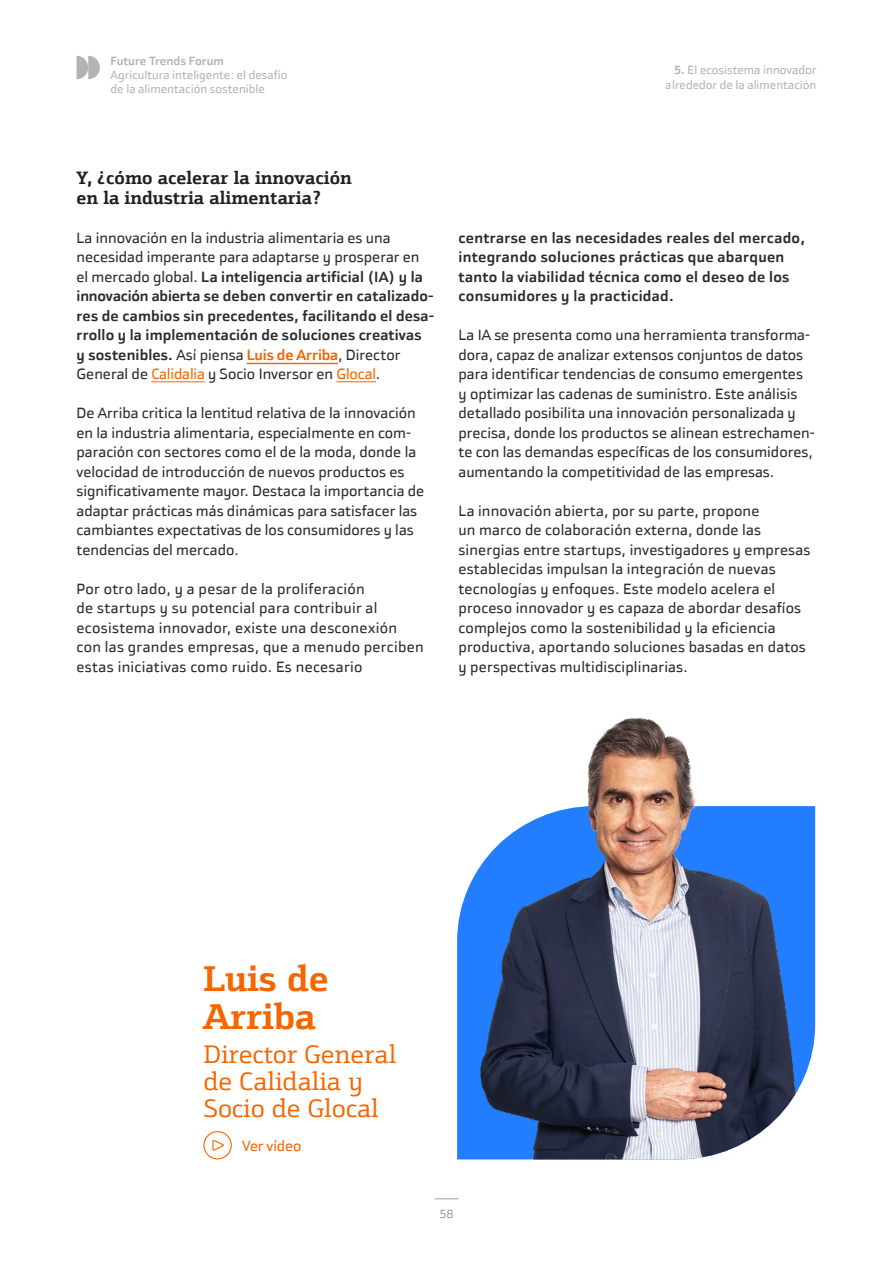
<style>
.page{position:relative;width:893px;height:1263px;background:#fff}
.page>*{position:absolute;margin:0;border:0;box-sizing:border-box;transform-origin:0 0}
.Cita_1{font:700 36px/37.5px "Bankinter Text";color:#f56600}
.Cita_1-2{font:25.5px/27px "Bankinter Text";letter-spacing:-.01em;color:#f56600}
.texto{font:700 18px/19.5px "Bankinter Text";color:#231f20}
.texto-2{font:15px/19.5px "Bankinter Sans";letter-spacing:.005em;color:#2b2b2b}
.texto-3{font:700 15px/19.5px "Bankinter Sans";letter-spacing:.02em;color:#2b2b2b}
.t1{font:15px "Bankinter Sans";letter-spacing:-.01em;color:#f56600}
.t2{font:12px/14.4px "Bankinter Sans";color:#a1a1a1;text-align:right}
.t3{font:700 12px "Bankinter Sans";color:#a1a1a1}
.s1{font-weight:700}
.s2{font-weight:400}
.s3{color:#f56600}
.s4{font-weight:400;color:#f56600}
</style>
<div class="page">
<svg style="left:434px;top:1198px;width:24px;height:1px"></svg>
<svg style="left:77px;top:56px;width:23px;height:23px"></svg>
<hr style="left:247px;top:363px;width:91px;height:1px;background:#f56600">
<hr style="left:151px;top:381px;width:54px;height:1px;background:#f56600">
<hr style="left:336px;top:381px;width:40px;height:1px;background:#f56600">
<img style="left:457px;top:806px;width:358px;height:353px">
<div style="left:203px;top:1131px;width:29px;height:28px;border:1px solid #f56600;border-radius:50%"></div>
<svg style="left:212px;top:1139px;width:12px;height:12px"></svg>
<img style="left:457px;top:718px;width:294px;height:372px">
<p class="t3" style="left:111px;top:53px;width:115px">Future Trends Forum</p>
<p class="t2" style="left:111px;top:68px;width:178px;text-align:left">Agricultura inteligente: el desafío de la alimentación sostenible</p>
<p class="t2" style="left:666px;top:63px;width:152px"><span class="s1">5.</span> El ecosistema innovador alrededor de la alimentación</p>
<p class="texto" style="left:77px;top:168px;width:277px">Y, ¿cómo acelerar la innovación en la industria alimentaria?</p>
<p class="texto-3" style="left:77px;top:228px;width:359px"><span class="s2">La innovación en la industria alimentaria es una necesidad imperante para adaptarse y prosperar en el mercado global.</span> La inteligencia artificial (IA) y la innovación abierta se deben convertir en catalizado&shy;res de cambios sin precedentes, facilitando el desa&shy;rrollo y la implementación de soluciones creativas<br>y sostenibles. <span class="s2">Así piensa</span> <span class="s3">Luis de Arriba</span><span class="s2">, Director General de</span> <span class="s4">Calidalia</span> <span class="s2">y Socio Inversor en</span> <span class="s4">Glocal</span><span class="s2">.</span></p>
<p class="texto-2" style="left:77px;top:403px;width:349px">De Arriba critica la lentitud relativa de la innovación en la industria alimentaria, especialmente en com&shy;paración con sectores como el de la moda, donde la velocidad de introducción de nuevos productos es significativamente mayor. Destaca la importancia de adaptar prácticas más dinámicas para satisfacer las cambiantes expectativas de los consumidores y las tendencias del mercado.</p>
<p class="texto-2" style="left:77px;top:579px;width:349px">Por otro lado, y a pesar de la proliferación<br>de startups y su potencial para contribuir al ecosistema innovador, existe una desconexión con las grandes empresas, que a menudo perciben estas iniciativas como ruido. Es necesario</p>
<p class="texto-3" style="left:458px;top:228px;width:348px">centrarse en las necesidades reales del mercado, integrando soluciones prácticas que abarquen tanto la viabilidad técnica como el deseo de los consumidores y la practicidad.</p>
<p class="texto-2" style="left:458px;top:325px;width:358px">La IA se presenta como una herramienta transforma&shy;dora, capaz de analizar extensos conjuntos de datos para identificar tendencias de consumo emergentes y optimizar las cadenas de suministro. Este análisis detallado posibilita una innovación personalizada y precisa, donde los productos se alinean estrechamen&shy;te con las demandas específicas de los consumidores, aumentando la competitividad de las empresas.</p>
<p class="texto-2" style="left:458px;top:501px;width:353px">La innovación abierta, por su parte, propone<br>un marco de colaboración externa, donde las sinergias entre startups, investigadores y empresas establecidas impulsan la integración de nuevas tecnologías y enfoques. Este modelo acelera el proceso innovador y es capaza de abordar desafíos complejos como la sostenibilidad y la eficiencia productiva, aportando soluciones basadas en datos y perspectivas multidisciplinarias.</p>
<p class="Cita_1" style="left:203px;top:960px;width:127px">Luis de<br>Arriba</p>
<p class="Cita_1-2" style="left:203px;top:1041px;width:195px">Director General de Calidalia y<br>Socio de Glocal</p>
<p class="t1" style="left:242px;top:1137px;width:61px">Ver vídeo</p>
<p class="t2" style="left:439px;top:1207px;width:16px">58</p>
</div>
